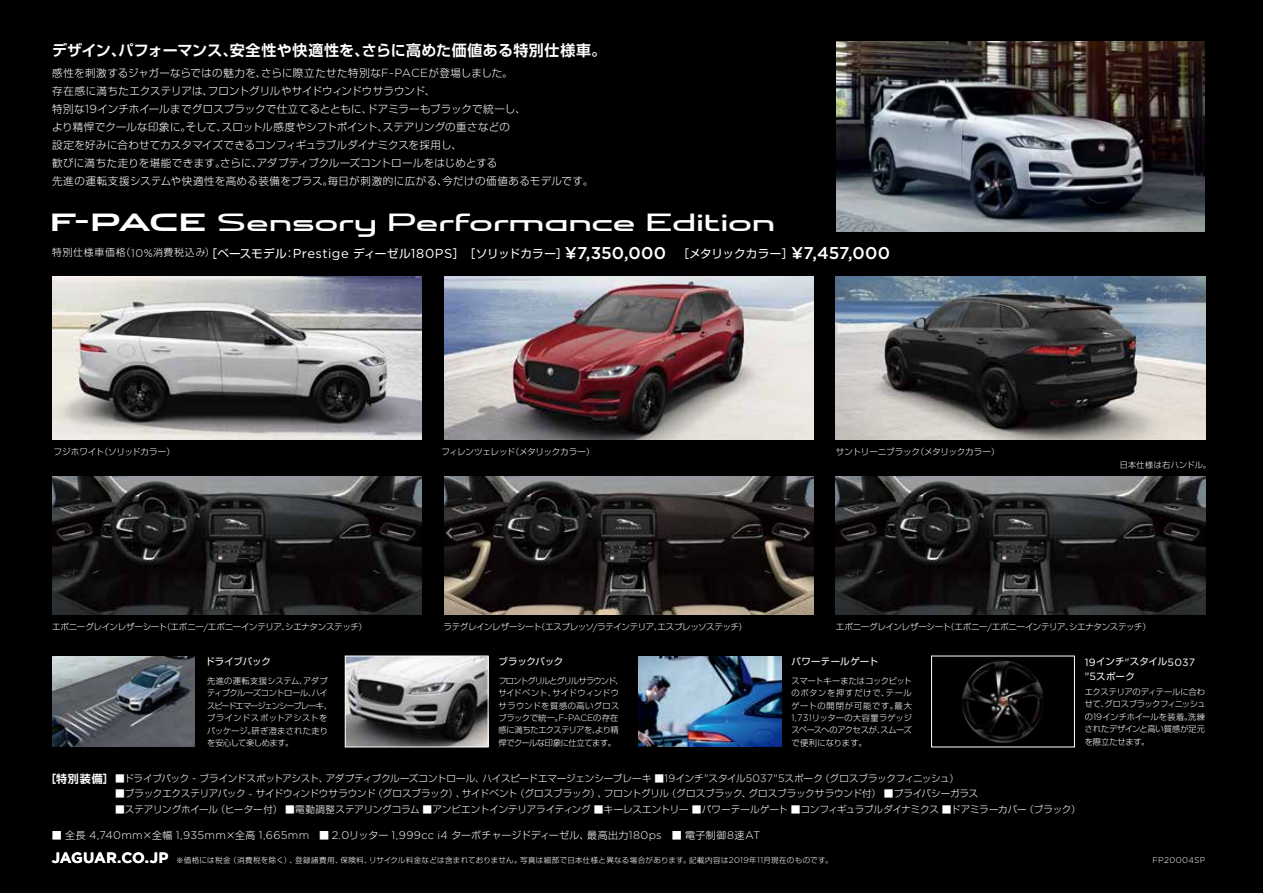
<style>
.page{position:relative;width:1263px;height:893px;background:#010000}
.page>*{position:absolute;margin:0;border:0;box-sizing:border-box;transform-origin:0 0}
.t1{font:24px "Jaguar";letter-spacing:-.01em;color:#fff;scale:1.15 1}
.t2{font:500 17.1px "Gotham";letter-spacing:.005em;color:#fff}
.t3{font:700 15px "Shin Go De";letter-spacing:.02em;color:#fff}
.t4{font:700 15px "Gotham";letter-spacing:-.02em;color:#fff}
.t5{font:11.55px "Shin Go";letter-spacing:.005em;color:#fff}
.t6{font:300 11.1px "Gotham";letter-spacing:.03em;color:#fff}
.t7{font:10.65px "Gotham";letter-spacing:.03em;color:#fff}
.t8{font:300 10.5px/18px "Shin Go";letter-spacing:.02em;color:#fff}
.t9{font:300 9.6px "Shin Go";letter-spacing:-.015em;color:#fff}
.t10{font:9.45px "Shin Go";letter-spacing:-.02em;color:#fff}
.t11{font:9.45px "Shin Go";letter-spacing:.03em;color:#fff}
.t12{font:9.45px "Shin Go";letter-spacing:.005em;color:#fff}
.t13{font:300 8.55px "Shin Go";letter-spacing:-.035em;color:#fff}
.t14{font:300 8.55px "Shin Go";letter-spacing:-.005em;color:#fff}
.t15{font:300 8.4px "Gotham";letter-spacing:.035em;color:#fff}
.t16{font:300 8.25px/12.5px "Shin Go";letter-spacing:-.025em;color:#fff;text-align:justify}
.t17{font:300 8.25px/12.5px "Shin Go";letter-spacing:-.045em;color:#fff}
.t18{font:300 8.1px "Shin Go";letter-spacing:.03em;color:#fff}
.t19{font:300 7.5px "Shin Go";letter-spacing:.05em;color:#fff}
.s1{font-family:"Gotham";font-size:11.7px}
.s2{font-weight:700}
.s3{font-weight:300;font-size:9.9px}
.s4{font-family:"Gotham";font-weight:300;font-size:11.1px}
.s5{font-family:"Gotham";font-size:13.05px}
.s6{font-family:"Gotham";font-weight:500;font-size:17.1px}
.s7{font-family:"Gotham";font-size:9.45px}
.s8{font-family:"Gotham";font-size:9.3px}
.s9{font-family:"Shin Go";font-size:9.45px}
.s10{font-family:"Gotham";font-size:10.65px}
.s11{font-family:"Shin Go De";font-weight:700;font-size:11.1px}
.s12{font-family:"Shin Go";font-size:9.9px}
.s13{font-family:"Gotham";font-size:8.4px}
</style>
<div class="page">
<img style="left:837px;top:42px;width:367px;height:190px">
<img style="left:52px;top:276px;width:369px;height:164px">
<img style="left:444px;top:276px;width:369px;height:164px">
<img style="left:836px;top:276px;width:369px;height:164px">
<img style="left:52px;top:476px;width:369px;height:138px">
<img style="left:836px;top:476px;width:369px;height:138px">
<img style="left:444px;top:476px;width:369px;height:138px">
<img style="left:52px;top:656px;width:143px;height:91px">
<img style="left:962px;top:660px;width:82px;height:83px">
<div style="left:931px;top:656px;width:144px;height:91px;border:1px solid #fff"></div>
<img style="left:638px;top:656px;width:143px;height:91px">
<img style="left:347px;top:658px;width:139px;height:87px">
<div style="left:345px;top:656px;width:143px;height:91px;border:1px solid #fff"></div>
<h3 class="t3" style="left:52px;top:41px;width:556px">デザイン、パフォーマンス、安全性や快適性を、さらに高めた価値ある特別仕様車。</h3>
<p class="t8" style="left:52px;top:64px;width:543px">感性を刺激するジャガーならではの魅力を、さらに際立たせた特別な<span class="s1">F-PACE</span>が登場しました。<br>存在感に満ちたエクステリアは、フロントグリルやサイドウィンドウサラウンド、<br>特別な<span class="s1">19</span>インチホイールまでグロスブラックで仕立てるとともに、ドアミラーもブラックで統一し、<br>より精悍でクールな印象に。そして、スロットル感度やシフトポイント、ステアリングの重さなどの<br>設定を好みに合わせてカスタマイズできるコンフィギュラブルダイナミクスを採用し、<br>歓びに満ちた走りを堪能できます。さらに、アダプティブクルーズコントロールをはじめとする<br>先進の運転支援システムや快適性を高める装備をプラス。毎日が刺激的に広がる、今だけの価値あるモデルです。</p>
<h1 class="t1" style="left:50px;top:202px;width:632px"><span class="s2">F</span><sup>-</sup><span class="s2">PACE</span> Sensory Performance Edition</h1>
<p class="t5" style="left:52px;top:246px;width:743px"><span class="s3">特別仕様車価格（</span><span class="s4">10%</span><span class="s3">消費税込み）</span>［ベースモデル：<span class="s5">Prestige</span> ディーゼル<span class="s5">180PS</span>］［ソリッドカラー］<span class="s6">¥7,350,000</span> ［メタリックカラー］</p>
<h2 class="t2" style="left:791px;top:242px;width:100px">¥7,457,000</h2>
<p class="t14" style="left:54px;top:447px;width:123px">フジホワイト（ソリッドカラー）</p>
<p class="t13" style="left:441px;top:447px;width:155px">フィレンツェレッド（メタリックカラー）</p>
<p class="t13" style="left:836px;top:447px;width:165px">サントリーニブラック（メタリックカラー）</p>
<p class="t18" style="left:1120px;top:460px;width:93px">日本仕様は右ハンドル。</p>
<p class="t13" style="left:52px;top:622px;width:316px">エボニーグレインレザーシート（エボニー<span class="s7">/</span>エボニーインテリア、シエナタンステッチ）</p>
<p class="t13" style="left:443px;top:622px;width:305px">ラテグレインレザーシート（エスプレッソ<span class="s7">/</span>ラテインテリア、エスプレッソステッチ）</p>
<p class="t13" style="left:836px;top:622px;width:316px">エボニーグレインレザーシート（エボニー<span class="s7">/</span>エボニーインテリア、シエナタンステッチ）</p>
<p class="t10" style="left:205px;top:655px;width:67px">ドライブパック</p>
<p class="t10" style="left:498px;top:655px;width:67px">ブラックパック</p>
<p class="t17" style="left:498px;top:674px;width:126px">フロントグリルとグリルサラウンド、サイドベント、サイドウィンドウサラウンドを質感の高いグロスブラックで統一。<span class="s8">F-PACE</span>の存在感に満ちたエクステリアを、より精悍でクールな印象に仕立てます。</p>
<p class="t16" style="left:207px;top:674px;width:126px;text-align:left">先進の運転支援システム、アダプティブクルーズコントロール、ハイスピードエマージェンシーブレーキ、ブラインドスポットアシストをパッケージ。研ぎ澄まされた走りを安心して楽しめます。</p>
<p class="t11" style="left:791px;top:655px;width:88px">パワーテールゲート</p>
<p class="t16" style="left:791px;top:674px;width:122px">スマートキーまたはコックピットのボタンを押すだけで、テールゲートの開閉が可能です。最大<span class="s8">1,731</span>リッターの大容量ラゲッジスペースへのアクセスが、スムーズで便利になります。</p>
<p class="t16" style="left:1085px;top:685px;width:122px">エクステリアのディテールに合わせて、グロスブラックフィニッシュの<span class="s8">19</span>インチホイールを装着。洗練されたデザインと高い質感が足元を際立たせます。</p>
<p class="t7" style="left:1085px;top:655px;width:112px">19<span class="s9">インチ</span>"<span class="s9">スタイル</span>5037</p>
<p class="t12" style="left:1085px;top:670px;width:52px"><span class="s10">"5</span>スポーク</p>
<p class="t9" style="left:45px;top:772px;width:915px"><span class="s11">［特別装備］</span>■ドライブパック <span class="s10">-</span> ブラインドスポットアシスト、アダプティブクルーズコントロール、ハイスピードエマージェンシーブレーキ ■<span class="s10">19</span>インチ<span class="s10">"</span>スタイル<span class="s10">5037"5</span>スポーク（グロスブラックフィニッシュ）</p>
<p class="t9" style="left:115px;top:788px;width:865px">■ブラックエクステリアパック <span class="s10">-</span> サイドウィンドウサラウンド（グロスブラック）、サイドベント（グロスブラック）、フロントグリル（グロスブラック、グロスブラックサラウンド付） ■プライバシーガラス</p>
<p class="t9" style="left:115px;top:803px;width:967px">■ステアリングホイール（ヒーター付） ■電動調整ステアリングコラム ■アンビエントインテリアライティング ■キーレスエントリー ■パワーテールゲート ■コンフィギュラブルダイナミクス ■ドアミラーカバー（ブラック）</p>
<p class="t6" style="left:52px;top:828px;width:710px"><span class="s12">■ 全長</span> 4,740mm<span class="s12">×全幅</span> 1,935mm<span class="s12">×全高</span> 1,665mm <span class="s12">■</span> 2.0<span class="s12">リッター</span> 1,999cc i4 <span class="s12">ターボチャージドディーゼル、最高出力</span>180ps<span class="s12">　■ 電子制御</span>8<span class="s12">速</span>AT</p>
<h3 class="t4" style="left:52px;top:848px;width:118px">JAGUAR.CO.JP</h3>
<p class="t15" style="left:1152px;top:855px;width:54px">FP20004SP</p>
<p class="t19" style="left:176px;top:855px;width:658px">※価格には税金（消費税を除く）、登録諸費用、保険料、リサイクル料金などは含まれておりません。写真は細部で日本仕様と異なる場合があります。記載内容は<span class="s13">2019</span>年<span class="s13">11</span>月現在のものです。</p>
</div>
